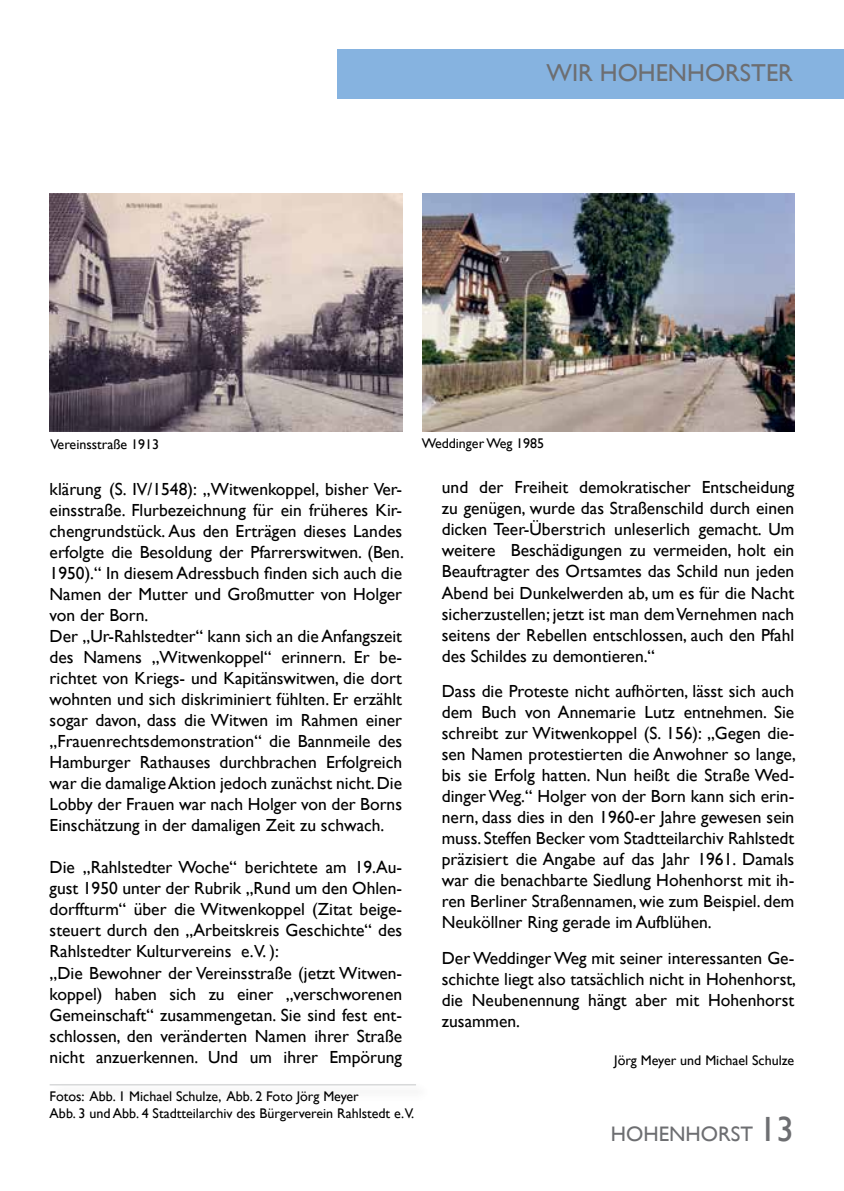
<style>
.page{position:relative;width:844px;height:1191px;background:#fff}
.page>*{position:absolute;margin:0;border:0;box-sizing:border-box;transform-origin:0 0}
.t1{font:24.5px "Gill Sans";color:#6d6e71}
.t2{font:21px "Gill Sans";color:#6d6e71}
.t3{font:17.5px/21px "Gill Sans";color:#000;text-align:justify}
.t4{font:14px/16.8px "Gill Sans";color:#000}
.s1{font-size:35px}
</style>
<div class="page">
<div style="left:337px;top:50px;width:506px;height:49px;background:#86b3e0"></div>
<img style="left:50px;top:193px;width:352px;height:238px">
<img style="left:422px;top:193px;width:372px;height:238px">
<div style="left:48px;top:1081px;width:383px;height:20px;background:#fafafa"></div>
<hr style="left:50px;top:1084px;width:366px;height:1px;background:#939598">
<h1 class="t1" style="left:546px;top:59px;width:248px">WIR HOHENHORSTER</h1>
<p class="t4" style="left:51px;top:436px;width:110px">Vereinsstraße 1913</p>
<p class="t4" style="left:421px;top:435px;width:124px">Weddinger Weg 1985</p>
<p class="t3" style="left:50px;top:479px;width:355px;text-align:left">klärung (S. IV/1548): „Witwenkoppel, bisher Ver&shy;einsstraße. Flurbezeichnung für ein früheres Kir&shy;chengrundstück. Aus den Erträgen dieses Landes erfolgte die Besoldung der Pfarrerswitwen. (Ben.<br>1950).“ In diesem Adressbuch finden sich auch die Namen der Mutter und Großmutter von Holger von der Born.<br>Der „Ur-Rahlstedter“ kann sich an die Anfangszeit des Namens „Witwenkoppel“ erinnern. Er be&shy;richtet von Kriegs- und Kapitänswitwen, die dort wohnten und sich diskriminiert fühlten. Er erzählt sogar davon, dass die Witwen im Rahmen einer „Frauenrechtsdemonstration“ die Bannmeile des Hamburger Rathauses durchbrachen Erfolgreich war die damalige Aktion jedoch zunächst nicht. Die Lobby der Frauen war nach Holger von der Borns Einschätzung in der damaligen Zeit zu schwach.</p>
<p class="t3" style="left:50px;top:857px;width:354px;text-align:left">Die „Rahlstedter Woche“ berichtete am 19.Au&shy;gust 1950 unter der Rubrik „Rund um den Ohlen&shy;dorffturm“ über die Witwenkoppel (Zitat beige&shy;steuert durch den „Arbeitskreis Geschichte“ des Rahlstedter Kulturvereins e.V. ):<br>„Die Bewohner der Vereinsstraße (jetzt Witwen&shy;koppel) haben sich zu einer „verschworenen Gemeinschaft“ zusammengetan. Sie sind fest ent&shy;schlossen, den veränderten Namen ihrer Straße nicht anzuerkennen. Und um ihrer Empörung</p>
<p class="t4" style="left:50px;top:1088px;width:366px">Fotos: Abb. 1 Michael Schulze, Abb. 2 Foto Jörg Meyer<br>Abb. 3 und Abb. 4 Stadtteilarchiv des Bürgerverein Rahlstedt e.V.</p>
<p class="t3" style="left:442px;top:477px;width:354px">und der Freiheit demokratischer Entscheidung zu genügen, wurde das Straßenschild durch einen dicken Teer-Überstrich unleserlich gemacht. Um weitere Beschädigungen zu vermeiden, holt ein Beauftragter des Ortsamtes das Schild nun jeden Abend bei Dunkelwerden ab, um es für die Nacht sicherzustellen; jetzt ist man dem Vernehmen nach seitens der Rebellen entschlossen, auch den Pfahl des Schildes zu demontieren.“</p>
<p class="t3" style="left:442px;top:681px;width:355px">Dass die Proteste nicht aufhörten, lässt sich auch dem Buch von Annemarie Lutz entnehmen. Sie schreibt zur Witwenkoppel (S. 156): „Gegen die&shy;sen Namen protestierten die Anwohner so lange, bis sie Erfolg hatten. Nun heißt die Straße Wed&shy;dinger Weg.“ Holger von der Born kann sich erin&shy;nern, dass dies in den 1960-er Jahre gewesen sein muss. Steffen Becker vom Stadtteilarchiv Rahlstedt präzisiert die Angabe auf das Jahr 1961. Damals war die benachbarte Siedlung Hohenhorst mit ih&shy;ren Berliner Straßennamen, wie zum Beispiel. dem Neuköllner Ring gerade im Aufblühen.</p>
<p class="t3" style="left:442px;top:948px;width:355px">Der Weddinger Weg mit seiner interessanten Ge&shy;schichte liegt also tatsächlich nicht in Hohenhorst, die Neubenennung hängt aber mit Hohenhorst zusammen.</p>
<p class="t4" style="left:614px;top:1052px;width:182px">Jörg Meyer und Michael Schulze</p>
<p class="t2" style="left:610px;top:1121px;width:185px">HOHENHORST <span class="s1">13</span></p>
</div>
